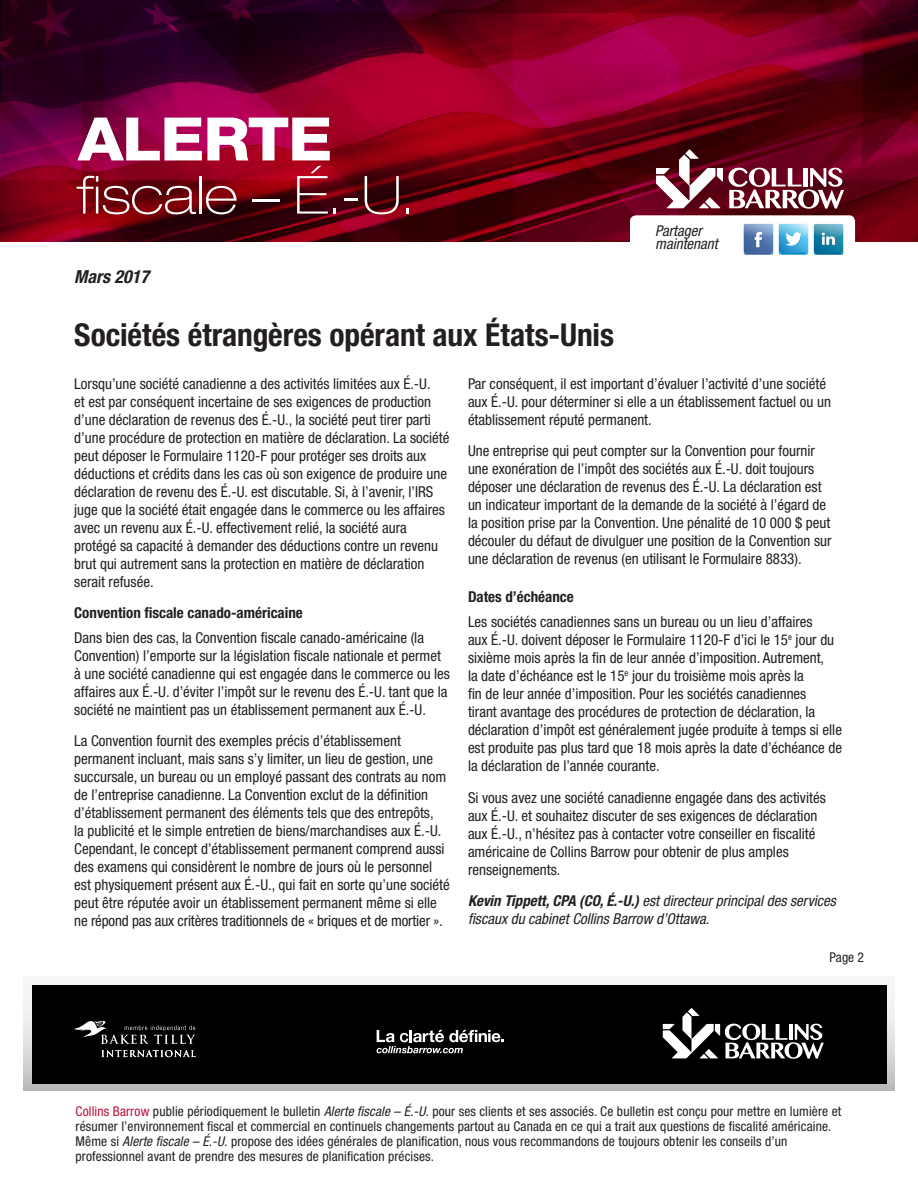
<style>
.page{position:relative;width:918px;height:1188px;background:#fff}
.page>*{position:absolute;margin:0;border:0;box-sizing:border-box;transform-origin:0 0}
.t1{font:800 60px "Helvetica Neue LT Pro";letter-spacing:-.02em;color:#fff;scale:1.08 1}
.t2{font:100 expanded 52.5px "Helvetica Neue LT Pro";color:#fff}
.t3{font:700 condensed 31.5px "Helvetica Neue LT Pro";color:#231f20}
.t4{font:italic 700 condensed 18px "Helvetica Neue LT Pro";color:#231f20}
.Paragraph{font:condensed 15px/18px "Helvetica Neue LT Pro";color:#231f20}
.Paragraph-2{font:italic condensed 15px/18px "Helvetica Neue LT Pro";color:#231f20}
.Subhead{font:700 condensed 15px "Helvetica Neue LT Pro";color:#231f20}
.Alert_Body{font:condensed 13.5px/15px "Helvetica Neue LT Pro";letter-spacing:.01em;color:#231f20}
.s1{font-weight:700}
.s2{color:#ba123d}
.s3{font-style:italic}
</style>
<div class="page">
<img style="left:0;top:0;width:918px;height:241px">
<div style="left:630px;top:215px;width:225px;height:43px;background:#fff;border-radius:6px"></div>
<img style="left:743px;top:223px;width:31px;height:32px">
<img style="left:813px;top:223px;width:31px;height:32px">
<svg style="left:656px;top:149px;width:188px;height:60px"></svg>
<div style="left:23px;top:976px;width:872px;height:115px;background:linear-gradient(to bottom,#fff,#c3c2c3)"></div>
<div style="left:32px;top:985px;width:854px;height:99px;background:#000"></div>
<svg style="left:663px;top:1008px;width:161px;height:51px"></svg>
<svg style="left:101px;top:1050px;width:95px;height:7px"></svg>
<svg style="left:74px;top:1021px;width:121px;height:23px"></svg>
<svg style="left:377px;top:1030px;width:127px;height:23px"></svg>
<img style="left:778px;top:223px;width:31px;height:32px">
<h1 class="t1" style="left:78px;top:103px;width:237px">ALERTE</h1>
<h2 class="t2" style="left:77px;top:163px;width:338px">f iscale − É.-U.</h2>
<p class="Paragraph-2" style="left:655px;top:223px;width:64px;line-height:13.5px">Partager maintenant</p>
<p class="t4" style="left:74px;top:266px;width:76px">Mars 2017</p>
<h3 class="t3" style="left:74px;top:316px;width:541px">Sociétés étrangères opérant aux États-Unis</h3>
<p class="Paragraph" style="left:74px;top:374px;width:377px">Lorsqu’une société canadienne a des activités limitées aux É.-U.<br>et est par conséquent incertaine de ses exigences de production d’une déclaration de revenus des É.-U., la société peut tirer parti d’une procédure de protection en matière de déclaration. La société peut déposer le Formulaire 1120-F pour protéger ses droits aux déductions et crédits dans les cas où son exigence de produire une déclaration de revenu des É.-U. est discutable. Si, à l’avenir, l’IRS juge que la société était engagée dans le commerce ou les affaires avec un revenu aux É.-U. effectivement relié, la société aura protégé sa capacité à demander des déductions contre un revenu brut qui autrement sans la protection en matière de déclaration serait refusée.</p>
<p class="Subhead" style="left:74px;top:604px;width:230px">Convention fiscale canado-américaine</p>
<p class="Paragraph" style="left:74px;top:628px;width:377px">Dans bien des cas, la Convention fiscale canado-américaine (la Convention) l’emporte sur la législation fiscale nationale et permet à une société canadienne qui est engagée dans le commerce ou les affaires aux É.-U. d’éviter l’impôt sur le revenu des É.-U. tant que la société ne maintient pas un établissement permanent aux É.-U.</p>
<p class="Paragraph" style="left:74px;top:732px;width:377px">La Convention fournit des exemples précis d’établissement permanent incluant, mais sans s’y limiter, un lieu de gestion, une succursale, un bureau ou un employé passant des contrats au nom de l’entreprise canadienne. La Convention exclut de la définition d’établissement permanent des éléments tels que des entrepôts,<br>la publicité et le simple entretien de biens/marchandises aux É.-U.<br>Cependant, le concept d’établissement permanent comprend aussi des examens qui considèrent le nombre de jours où le personnel est physiquement présent aux É.-U., qui fait en sorte qu’une société peut être réputée avoir un établissement permanent même si elle ne répond pas aux critères traditionnels de « briques et de mortier ».</p>
<p class="Paragraph" style="left:468px;top:374px;width:365px">Par conséquent, il est important d’évaluer l’activité d’une société aux É.-U. pour déterminer si elle a un établissement factuel ou un établissement réputé permanent.</p>
<p class="Paragraph" style="left:468px;top:442px;width:365px">Une entreprise qui peut compter sur la Convention pour fournir une exonération de l’impôt des sociétés aux É.-U. doit toujours déposer une déclaration de revenus des É.-U. La déclaration est un indicateur important de la demande de la société à l’égard de la position prise par la Convention. Une pénalité de 10 000 $ peut découler du défaut de divulguer une position de la Convention sur une déclaration de revenus (en utilisant le Formulaire 8833).</p>
<p class="Subhead" style="left:468px;top:588px;width:107px">Dates d’échéance</p>
<p class="Paragraph" style="left:468px;top:613px;width:376px">Les sociétés canadiennes sans un bureau ou un lieu d’affaires<br>aux É.-U. doivent déposer le Formulaire 1120-F d’ici le 15<sup>e</sup> jour du sixième mois après la fin de leur année d’imposition. Autrement,<br>la date d’échéance est le 15<sup>e</sup> jour du troisième mois après la<br>fin de leur année d’imposition. Pour les sociétés canadiennes<br>tirant avantage des procédures de protection de déclaration, la déclaration d’impôt est généralement jugée produite à temps si elle est produite pas plus tard que 18 mois après la date d’échéance de la déclaration de l’année courante.</p>
<p class="Paragraph" style="left:468px;top:788px;width:359px">Si vous avez une société canadienne engagée dans des activités aux É.-U. et souhaitez discuter de ses exigences de déclaration aux É.-U., n’hésitez pas à contacter votre conseiller en fiscalité américaine de Collins Barrow pour obtenir de plus amples renseignements.</p>
<p class="Paragraph-2" style="left:468px;top:892px;width:369px"><span class="s1">Kevin Tippett, CPA (CO, É.-U.)</span> est directeur principal des services fiscaux du cabinet Collins Barrow d’Ottawa.</p>
<p class="Alert_Body" style="left:830px;top:950px;width:36px">Page 2</p>
<p class="Alert_Body" style="left:76px;top:1103px;width:767px"><span class="s2">Collins Barrow</span> publie périodiquement le bulletin <span class="s3">Alerte fiscale – É.-U.</span> pour ses clients et ses associés. Ce bulletin est conçu pour mettre en lumière et résumer l’environnement fiscal et commercial en continuels changements partout au Canada en ce qui a trait aux questions de fiscalité américaine.<br>Même si <span class="s3">Alerte fiscale – É.-U.</span> propose des idées générales de planification, nous vous recommandons de toujours obtenir les conseils d’un professionnel avant de prendre des mesures de planification précises.</p>
</div>
